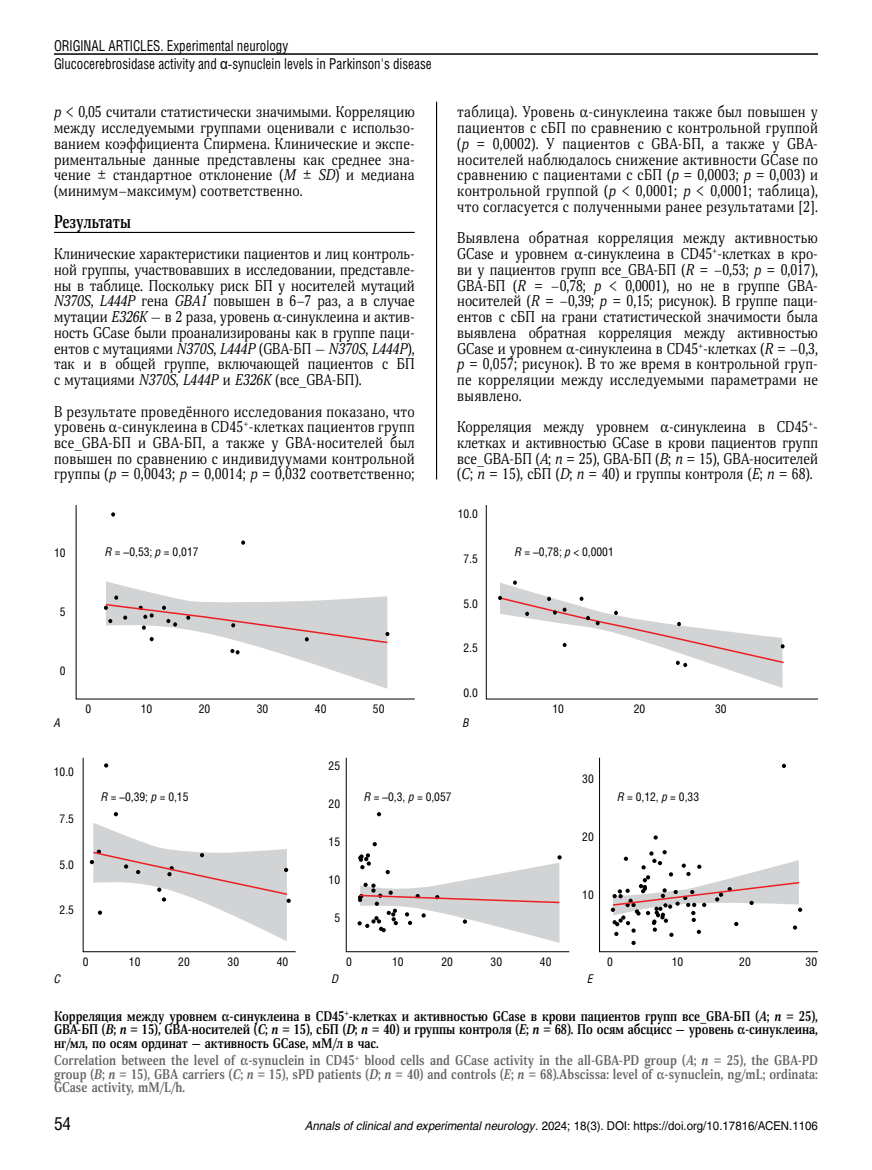
<style>
.page{position:relative;width:872px;height:1170px;background:#fff}
.page>*{position:absolute;margin:0;border:0;box-sizing:border-box;transform-origin:0 0}
.t1{font:700 18px "Scientia";color:#000;scale:.8 1}
.t2{font:18px "Helios Cond C";color:#000}
.t3{font:15px/15.8px "Scientia";letter-spacing:.01em;color:#000;text-align:justify;scale:.9 1}
.t4{font:15px/18px "Helios Cond C";color:#000;scale:.9 1}
.t5{font:700 13.5px/13.5px "Scientia";letter-spacing:-.01em;color:#000;text-align:justify;scale:.9 1}
.t6{font:700 13.5px/13.5px "Scientia";color:#636466;text-align:justify;scale:.9 1}
.t7{font:12px "Helios Cond C";color:#000}
.t8{font:12px "Helios C";color:#000;scale:.95 1}
.t9{font:italic 12px "Helios Cond C";color:#000}
.s1{font-family:"Arial"}
.s2{font-style:italic}
</style>
<div class="page">
<hr style="left:54px;top:53px;width:764px;height:2px;background:#000">
<hr style="left:436px;top:102px;width:1px;height:377px;background:#000">
<hr style="left:54px;top:232px;width:361px;height:1px;background:#000">
<svg style="left:485px;top:505px;width:333px;height:194px"></svg>
<svg style="left:498px;top:580px;width:287px;height:108px"></svg>
<svg style="left:75px;top:505px;width:340px;height:194px"></svg>
<svg style="left:111px;top:512px;width:4px;height:4px"></svg>
<svg style="left:241px;top:540px;width:4px;height:4px"></svg>
<svg style="left:104px;top:581px;width:285px;height:107px"></svg>
<svg style="left:82px;top:757px;width:214px;height:195px"></svg>
<svg style="left:104px;top:763px;width:4px;height:4px"></svg>
<svg style="left:114px;top:812px;width:4px;height:4px"></svg>
<svg style="left:90px;top:822px;width:201px;height:119px"></svg>
<svg style="left:345px;top:757px;width:225px;height:195px"></svg>
<svg style="left:377px;top:812px;width:4px;height:4px"></svg>
<svg style="left:372px;top:842px;width:5px;height:4px"></svg>
<svg style="left:357px;top:853px;width:204px;height:89px"></svg>
<svg style="left:599px;top:757px;width:219px;height:195px"></svg>
<svg style="left:782px;top:763px;width:4px;height:5px"></svg>
<svg style="left:653px;top:835px;width:5px;height:4px"></svg>
<svg style="left:611px;top:850px;width:191px;height:94px"></svg>
<p class="t4" style="left:54px;top:36px;width:421px">ORIGINAL ARTICLES. Experimental neurology<br>Glucocerebrosidase activity and <span class="s1">α</span>-synuclein levels in Parkinson's disease</p>
<p class="t3" style="left:54px;top:105px;width:402px"><span class="s2">p</span> &lt; 0,05 считали статистически значимыми. Корреляцию между исследуемыми группами оценивали с использо&shy;ванием коэффициента Спирмена. Клинические и экспе&shy;риментальные данные представлены как среднее зна&shy;чение ± стандартное отклонение (<span class="s2">M</span> ± <span class="s2">SD</span>) и медиана (минимум–максимум) соответственно.</p>
<p class="t1" style="left:54px;top:209px;width:98px">Результаты</p>
<p class="t3" style="left:54px;top:246px;width:402px">Клинические характеристики пациентов и лиц контроль&shy;ной группы, участвовавших в исследовании, представле&shy;ны в таблице. Поскольку риск БП у носителей мутаций <span class="s2">N370S</span>, <span class="s2">L444P</span> гена <span class="s2">GBA1</span> повышен в 6–7 раз, а в случае мутации <span class="s2">E326K</span> — в 2 раза, уровень α-синуклеина и актив&shy;ность GCase были проанализированы как в группе паци&shy;ентов с мутациями <span class="s2">N370S</span>, <span class="s2">L444P</span> (GBA-БП — <span class="s2">N370S</span>, <span class="s2">L444P</span>), так и в общей группе, включающей пациентов с БП с мутациями <span class="s2">N370S</span>, <span class="s2">L444P</span> и <span class="s2">E326K</span> (все_GBA-БП).</p>
<p class="t3" style="left:54px;top:404px;width:402px">В результате проведённого исследования показано, что уровень α-синуклеина в CD45<sup>+</sup>-клетках пациентов групп все_GBA-БП и GBA-БП, а также у GBA-носителей был повышен по сравнению с индивидуумами контрольной группы (<span class="s2">р</span> = 0,0043; <span class="s2">р</span> = 0,0014; <span class="s2">р</span> = 0,032 соответственно;</p>
<p class="t3" style="left:457px;top:105px;width:402px">таблица). Уровень α-синуклеина также был повышен у пациентов с сБП по сравнению с контрольной группой (<span class="s2">р</span> = 0,0002). У пациентов с GBA-БП, а также у GBA&shy;носителей наблюдалось снижение активности GСase по сравнению с пациентами с сБП (<span class="s2">p</span> = 0,0003; <span class="s2">p</span> = 0,003) и контрольной группой (<span class="s2">p</span> &lt; 0,0001; <span class="s2">p</span> &lt; 0,0001; таблица), что согласуется с полученными ранее результатами [2].</p>
<p class="t3" style="left:457px;top:230px;width:402px">Выявлена обратная корреляция между активностью GCase и уровнем α-синуклеина в CD45<sup>+</sup>-клетках в кро&shy;ви у пациентов групп все_GBA-БП (<span class="s2">R</span> = –0,53; <span class="s2">p</span> = 0,017), GBA-БП (<span class="s2">R</span> = –0,78; <span class="s2">p</span> &lt; 0,0001), но не в группе GBA&shy;носителей (<span class="s2">R</span> = –0,39; <span class="s2">p</span> = 0,15; рисунок). В группе паци&shy;ентов с сБП на грани статистической значимости была выявлена обратная корреляция между активностью GCase и уровнем α-синуклеина в CD45<sup>+</sup>-клетках (<span class="s2">R</span> = –0,3, <span class="s2">p</span> = 0,057; рисунок). В то же время в контрольной груп&shy;пе корреляции между исследуемыми параметрами не выявлено.</p>
<p class="t3" style="left:457px;top:419px;width:402px">Корреляция между уровнем α-синуклеина в CD45<sup>+</sup>- клетках и активностью GСase в крови пациентов групп все_GBA-БП (<span class="s2">A</span>; <span class="s2">n</span> = 25), GBA-БП (<span class="s2">В</span>; <span class="s2">n</span> = 15), GBA-носителей (<span class="s2">С</span>; <span class="s2">n</span> = 15), сБП (<span class="s2">D</span>; <span class="s2">n</span> = 40) и группы контроля (<span class="s2">E</span>; <span class="s2">n</span> = 68).</p>
<p class="t7" style="left:458px;top:507px;width:22px">10.0</p>
<p class="t7" style="left:463px;top:551px;width:16px">7.5</p>
<p class="t7" style="left:54px;top:545px;width:13px">10</p>
<p class="t7" style="left:515px;top:544px;width:100px"><span class="s2">R</span> = –0,78; <span class="s2">p</span> &lt; 0,0001</p>
<p class="t7" style="left:105px;top:544px;width:95px"><span class="s2">R</span> = –0,53; <span class="s2">p</span> = 0,017</p>
<p class="t7" style="left:60px;top:604px;width:7px">5</p>
<p class="t7" style="left:60px;top:663px;width:7px">0</p>
<p class="t9" style="left:54px;top:715px;width:8px">A</p>
<p class="t7" style="left:86px;top:701px;width:7px">0</p>
<p class="t7" style="left:141px;top:701px;width:13px">10</p>
<p class="t7" style="left:199px;top:701px;width:13px">20</p>
<p class="t7" style="left:257px;top:701px;width:13px">30</p>
<p class="t7" style="left:315px;top:701px;width:13px">40</p>
<p class="t7" style="left:373px;top:701px;width:13px">50</p>
<p class="t7" style="left:463px;top:596px;width:16px">5.0</p>
<p class="t7" style="left:463px;top:640px;width:16px">2.5</p>
<p class="t7" style="left:463px;top:685px;width:16px">0.0</p>
<p class="t9" style="left:463px;top:715px;width:8px">B</p>
<p class="t7" style="left:54px;top:764px;width:22px">10.0</p>
<p class="t7" style="left:60px;top:811px;width:16px">7.5</p>
<p class="t7" style="left:60px;top:857px;width:16px">5.0</p>
<p class="t7" style="left:60px;top:902px;width:16px">2.5</p>
<p class="t7" style="left:101px;top:789px;width:89px"><span class="s2">R</span> = –0,39; <span class="s2">p</span> = 0,15</p>
<p class="t7" style="left:328px;top:758px;width:13px">25</p>
<p class="t7" style="left:328px;top:796px;width:13px">20</p>
<p class="t7" style="left:328px;top:834px;width:13px">15</p>
<p class="t7" style="left:328px;top:872px;width:13px">10</p>
<p class="t7" style="left:334px;top:910px;width:7px">5</p>
<p class="t7" style="left:364px;top:789px;width:89px"><span class="s2">R</span> = –0,3, <span class="s2">p</span> = 0,057</p>
<p class="t7" style="left:552px;top:701px;width:13px">10</p>
<p class="t7" style="left:634px;top:701px;width:13px">20</p>
<p class="t7" style="left:715px;top:701px;width:13px">30</p>
<p class="t7" style="left:582px;top:771px;width:13px">30</p>
<p class="t7" style="left:582px;top:829px;width:13px">20</p>
<p class="t7" style="left:582px;top:887px;width:13px">10</p>
<p class="t7" style="left:617px;top:789px;width:83px"><span class="s2">R</span> = 0,12, <span class="s2">p</span> = 0,33</p>
<p class="t7" style="left:83px;top:954px;width:7px">0</p>
<p class="t7" style="left:129px;top:954px;width:13px">10</p>
<p class="t7" style="left:178px;top:954px;width:13px">20</p>
<p class="t7" style="left:227px;top:954px;width:13px">30</p>
<p class="t7" style="left:277px;top:954px;width:13px">40</p>
<p class="t7" style="left:346px;top:954px;width:7px">0</p>
<p class="t7" style="left:392px;top:954px;width:13px">10</p>
<p class="t7" style="left:441px;top:954px;width:13px">20</p>
<p class="t7" style="left:490px;top:954px;width:13px">30</p>
<p class="t7" style="left:540px;top:954px;width:13px">40</p>
<p class="t7" style="left:607px;top:954px;width:7px">0</p>
<p class="t7" style="left:671px;top:954px;width:13px">10</p>
<p class="t7" style="left:739px;top:954px;width:13px">20</p>
<p class="t7" style="left:805px;top:954px;width:13px">30</p>
<p class="t9" style="left:54px;top:971px;width:8px">C</p>
<p class="t9" style="left:332px;top:971px;width:8px">D</p>
<p class="t9" style="left:587px;top:971px;width:7px">E</p>
<p class="t5" style="left:54px;top:1009px;width:850px">Корреляция между уровнем α-синуклеина в CD45<sup>+</sup>-клетках и активностью GСase в крови пациентов групп все_GBA-БП (<span class="s2">A</span>; <span class="s2">n</span> = 25), GBA-БП (<span class="s2">В</span>; <span class="s2">n</span> = 15), GBA-носителей (<span class="s2">С</span>; <span class="s2">n</span> = 15), сБП (<span class="s2">D</span>; <span class="s2">n</span> = 40) и группы контроля (<span class="s2">E</span>; <span class="s2">n</span> = 68). По осям абсцисс — уровень α-синуклеина, нг/мл, по осям ординат — активность GСase, мМ/л в час.</p>
<p class="t6" style="left:54px;top:1054px;width:850px">Correlation between the level of α-synuclein in CD45<sup>+</sup> blood cells and GCase activity in the all-GBA-PD group (<span class="s2">A</span>; <span class="s2">n</span> = 25), the GBA-PD group (<span class="s2">B</span>; <span class="s2">n</span> = 15), GBA carriers (<span class="s2">C</span>; <span class="s2">n</span> = 15), sPD patients (<span class="s2">D</span>; <span class="s2">n</span> = 40) and controls (<span class="s2">E</span>; <span class="s2">n</span> = 68).Abscissa: level of α-synuclein, ng/mL; ordinata:<br>GСase activity, mM/L/h.</p>
<p class="t2" style="left:54px;top:1112px;width:19px">54</p>
<p class="t8" style="left:305px;top:1118px;width:541px"><span class="s2">Annals of clinical and experimental neurology.</span> 2024; 18(3). DOI: https://doi.org/10.17816/ACEN.1106</p>
</div>
